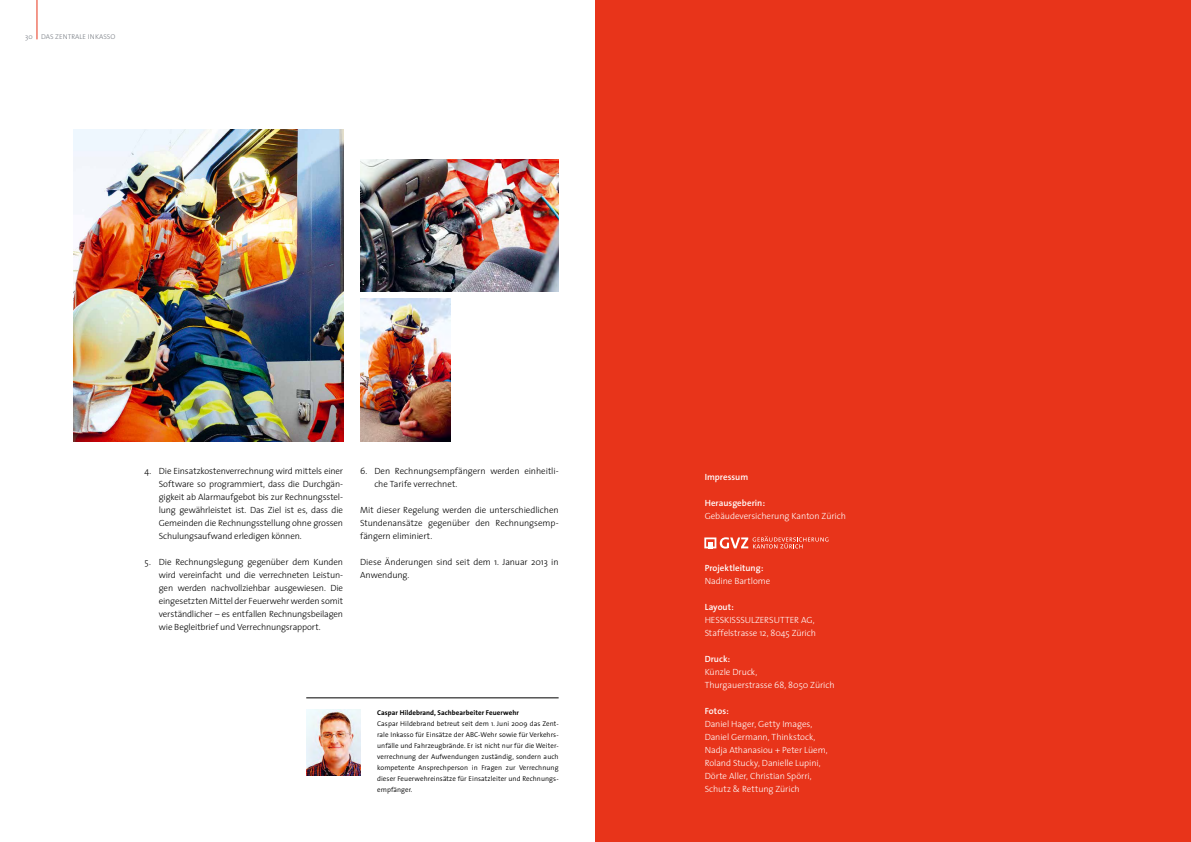
<style>
.page{position:relative;width:1191px;height:842px;background:#fff}
.page>*{position:absolute;margin:0;border:0;box-sizing:border-box;transform-origin:0 0}
.t1{font:300 9px/13px "The Sans";letter-spacing:-.01em;color:#000;text-align:justify}
.t2{font:300 9px/13px "The Sans";letter-spacing:-.005em;color:#fff}
.t3{font:600 9px "The Sans";color:#fff}
.t4{font:300 7px/11px "The Sans";letter-spacing:.01em;color:#000;text-align:justify}
.t5{font:700 7px "The Sans";letter-spacing:.01em;color:#000}
.t6{font:300 7px "The Sans";color:#777c83}
</style>
<div class="page">
<hr style="left:37px;top:0;width:1px;height:39px;background:#e8341a">
<img style="left:360px;top:159px;width:198px;height:133px">
<img style="left:74px;top:129px;width:269px;height:312px">
<img style="left:360px;top:298px;width:91px;height:143px">
<hr style="left:306px;top:698px;width:252px;height:1px;background:#000">
<img style="left:306px;top:710px;width:54px;height:65px">
<div style="left:595px;top:0;width:596px;height:842px;background:#e8341a"></div>
<svg style="left:704px;top:536px;width:124px;height:13px"></svg>
<p class="t6" style="left:25px;top:30px;width:9px">30</p>
<p class="t6" style="left:41px;top:30px;width:19px">Das zentrale</p>
<p class="t6" style="left:88px;top:30px;width:5px">inkasso</p>
<p class="t1" style="left:159px;top:464px;width:186px;text-indent:-14px">4. Die Einsatzkostenverrechnung wird mittels einer Software so programmiert, dass die Durchgän&shy;gigkeit ab Alarmaufgebot bis zur Rechnungsstel&shy;lung gewährleistet ist. Das Ziel ist es, dass die Gemeinden die Rechnungsstellung ohne grossen Schulungsaufwand erledigen können.</p>
<p class="t1" style="left:159px;top:555px;width:186px;text-indent:-14px">5. Die Rechnungslegung gegenüber dem Kunden wird vereinfacht und die verrechneten Leistun&shy;gen werden nachvollziehbar ausgewiesen. Die eingesetzten Mittel der Feuerwehr werden somit verständlicher – es entfallen Rechnungsbeilagen wie Begleitbrief und Verrechnungsrapport.</p>
<p class="t1" style="left:374px;top:464px;width:186px;text-indent:-14px">6. Den Rechnungsempfängern werden einheitli&shy;che Tarife verrechnet.</p>
<p class="t1" style="left:360px;top:503px;width:200px">Mit dieser Regelung werden die unterschiedlichen Stundenansätze gegenüber den Rechnungsemp&shy;fängern eliminiert.</p>
<p class="t1" style="left:360px;top:555px;width:200px">Diese Änderungen sind seit dem 1. Januar 2013 in<br>Anwendung.</p>
<p class="t5" style="left:377px;top:707px;width:143px">Caspar Hildebrand, Sachbearbeiter Feuerwehr</p>
<p class="t4" style="left:377px;top:718px;width:183px">Caspar Hildebrand betreut seit dem 1. Juni 2009 das Zent&shy;rale Inkasso für Einsätze der ABC-Wehr sowie für Verkehrs&shy;unfälle und Fahrzeugbrände. Er ist nicht nur für die Weiter&shy;verrechnung der Aufwendungen zuständig, sondern auch kompetente Ansprechperson in Fragen zur Verrechnung dieser Feuerwehreinsätze für Einsatzleiter und Rechnungs&shy;empfänger.</p>
<p class="t3" style="left:704px;top:469px;width:45px">I mpressum</p>
<p class="t3" style="left:704px;top:495px;width:62px">Herausgeberin:</p>
<p class="t2" style="left:704px;top:509px;width:143px">Gebäudeversicherung Kanton Zürich</p>
<p class="t3" style="left:704px;top:560px;width:60px">Projektleitung:</p>
<p class="t2" style="left:704px;top:574px;width:67px">Nadine Bartlome</p>
<p class="t3" style="left:704px;top:599px;width:31px">Layout:</p>
<p class="t2" style="left:704px;top:613px;width:113px">HESSKISSSULZERSUTTER AG,<br>Staffelstrasse 12, 8045 Zürich</p>
<p class="t3" style="left:704px;top:651px;width:27px">Druck:</p>
<p class="t2" style="left:704px;top:665px;width:131px">Künzle Druck,<br>Thurgauerstrasse 68, 8050 Zürich</p>
<p class="t3" style="left:704px;top:703px;width:26px">Fotos:</p>
<p class="t2" style="left:704px;top:717px;width:124px">Daniel Hager, Getty Images,<br>Daniel Germann, Thinkstock,<br>Nadja Athanasiou + Peter Lüem,<br>Roland Stucky, Danielle Lupini,<br>Dörte Aller, Christian Spörri,<br>Schutz &amp; Rettung Zürich</p>
</div>
